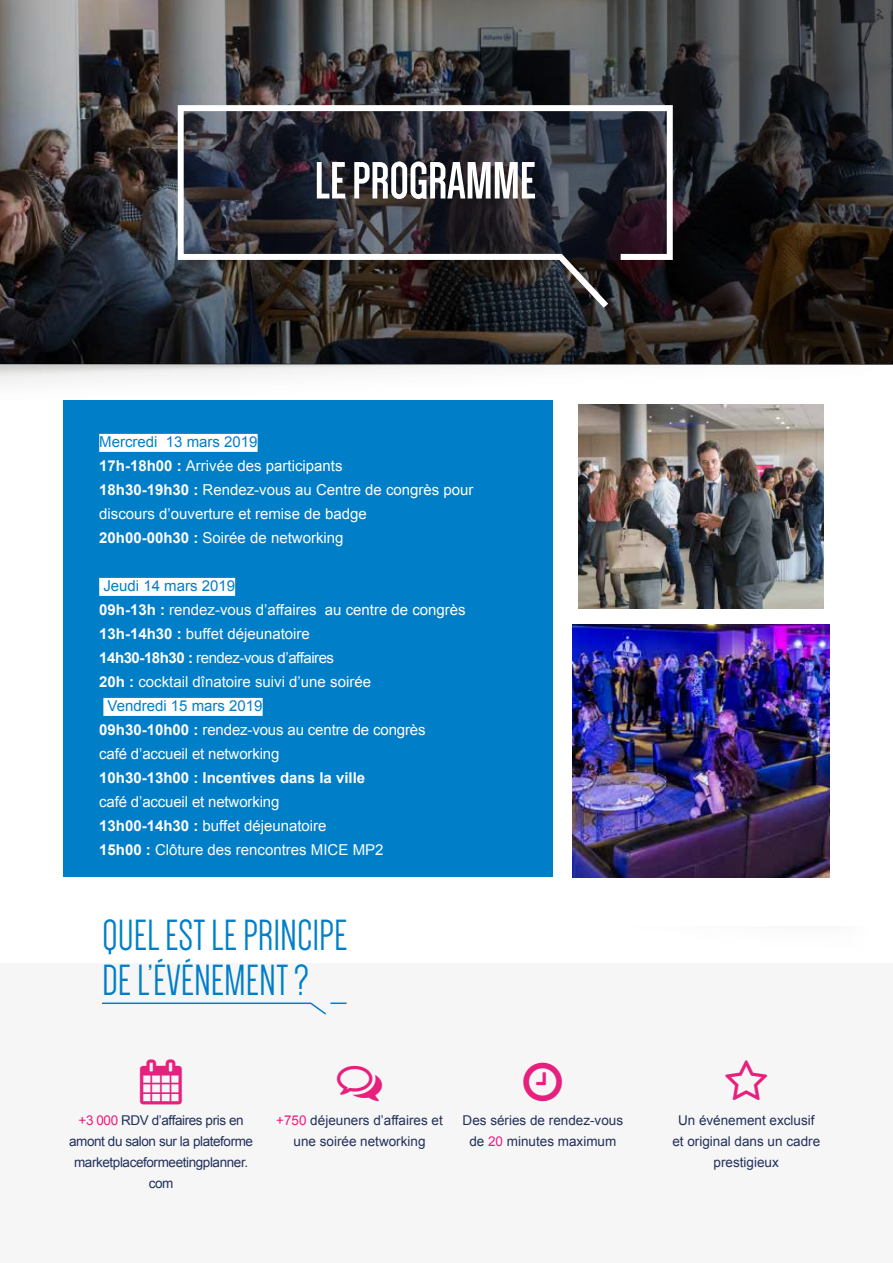
<style>
.page{position:relative;width:893px;height:1263px;background:#fff}
.page>*{position:absolute;margin:0;border:0;box-sizing:border-box;transform-origin:0 0}
.t1{font:700 54px "Dense";color:#fff}
.t2{font:45px/45px "Dense";color:#007fc8}
.t3{font:15px/24px "Arial";color:#fff}
.t4{font:15px "Arial";color:#007fc8}
.t5{font:15px "Arial";letter-spacing:-.03em;color:#fff}
.t6{font:700 15px "Arial";color:#fff}
.t7{font:13.5px/21px "Arial";color:#22315b;text-align:center}
.t8{font:13.5px/21px "Arial";letter-spacing:-.03em;color:#22315b;text-align:center}
.s1{color:#007fc8}
.s2{font-weight:700}
.s3{color:#e7207e}
</style>
<div class="page">
<div style="left:0;top:963px;width:893px;height:300px;background:#f6f6f6"></div>
<div style="left:64px;top:400px;width:489px;height:476px;background:#007fc8"></div>
<svg style="left:0;top:0;width:893px;height:364px;background:#3a393a"></svg>
<svg style="left:175px;top:102px;width:501px;height:212px;background:#39383e"></svg>
<img style="left:0;top:363px;width:872px;height:21px">
<svg style="left:102px;top:1002px;width:245px;height:13px"></svg>
<img style="left:573px;top:625px;width:256px;height:252px">
<div style="left:99px;top:434px;width:159px;height:18px;background:#fff"></div>
<div style="left:99px;top:578px;width:136px;height:18px;background:#fff"></div>
<div style="left:103px;top:698px;width:160px;height:18px;background:#fff"></div>
<img style="left:579px;top:405px;width:244px;height:203px">
<h1 class="t1" style="left:315px;top:154px;width:223px">LE PROGRAMME</h1>
<p class="t3" style="left:99px;top:430px;width:376px"><span class="s1">Mercredi 13 mars 2019<br></span><span class="s2">17h-18h00 :</span> Arrivée des participants<br><span class="s2">18h30-19h30 :</span> Rendez-vous au Centre de congrès pour discours d’ouverture et remise de badge<br><span class="s2">20h00-00h30 :</span> Soirée de networking</p>
<p class="t4" style="left:103px;top:576px;width:133px">Jeudi 14 mars 2019</p>
<p class="t3" style="left:99px;top:598px;width:368px"><span class="s2">09h-13h :</span> rendez-vous d’affaires au centre de congrès</p>
<p class="t3" style="left:99px;top:622px;width:212px"><span class="s2">13h-14h30 :</span> buffet déjeunatoire</p>
<p class="t5" style="left:99px;top:648px;width:236px"><span class="s2">14h30-18h30 :</span> rendez-vous d’affaires</p>
<p class="t3" style="left:99px;top:670px;width:273px"><span class="s2">20h :</span> cocktail dînatoire suivi d’une soirée</p>
<p class="t4" style="left:108px;top:696px;width:157px">Vendredi 15 mars 2019</p>
<p class="t3" style="left:99px;top:718px;width:328px"><span class="s2">09h30-10h00 :</span> rendez-vous au centre de congrès</p>
<p class="t3" style="left:99px;top:742px;width:182px">café d’accueil et networking</p>
<p class="t6" style="left:99px;top:768px;width:267px">10h30-13h00 : Incentives dans la ville</p>
<p class="t3" style="left:99px;top:790px;width:286px">café d’accueil et networking<br><span class="s2">13h00-14h30 :</span> buffet déjeunatoire<br><span class="s2">15h00 :</span> Clôture des rencontres MICE MP2</p>
<h2 class="t2" style="left:102px;top:913px;width:247px">QUEL EST LE PRINCIPE<br>DE L’ÉVÉNEMENT ?</h2>
<p class="t8" style="left:69px;top:1109px;width:186px"><span class="s3">+3 000</span> RDV d’affaires pris en amont du salon sur la plateforme marketplaceformeetingplanner. com</p>
<p class="t7" style="left:276px;top:1109px;width:168px"><span class="s3">+750</span> déjeuners d’affaires et une soirée networking</p>
<p class="t7" style="left:463px;top:1109px;width:162px">Des séries de rendez-vous de <span class="s3">20</span> minutes maximum</p>
<p class="t7" style="left:672px;top:1109px;width:149px">Un événement exclusif et original dans un cadre prestigieux</p>
</div>
